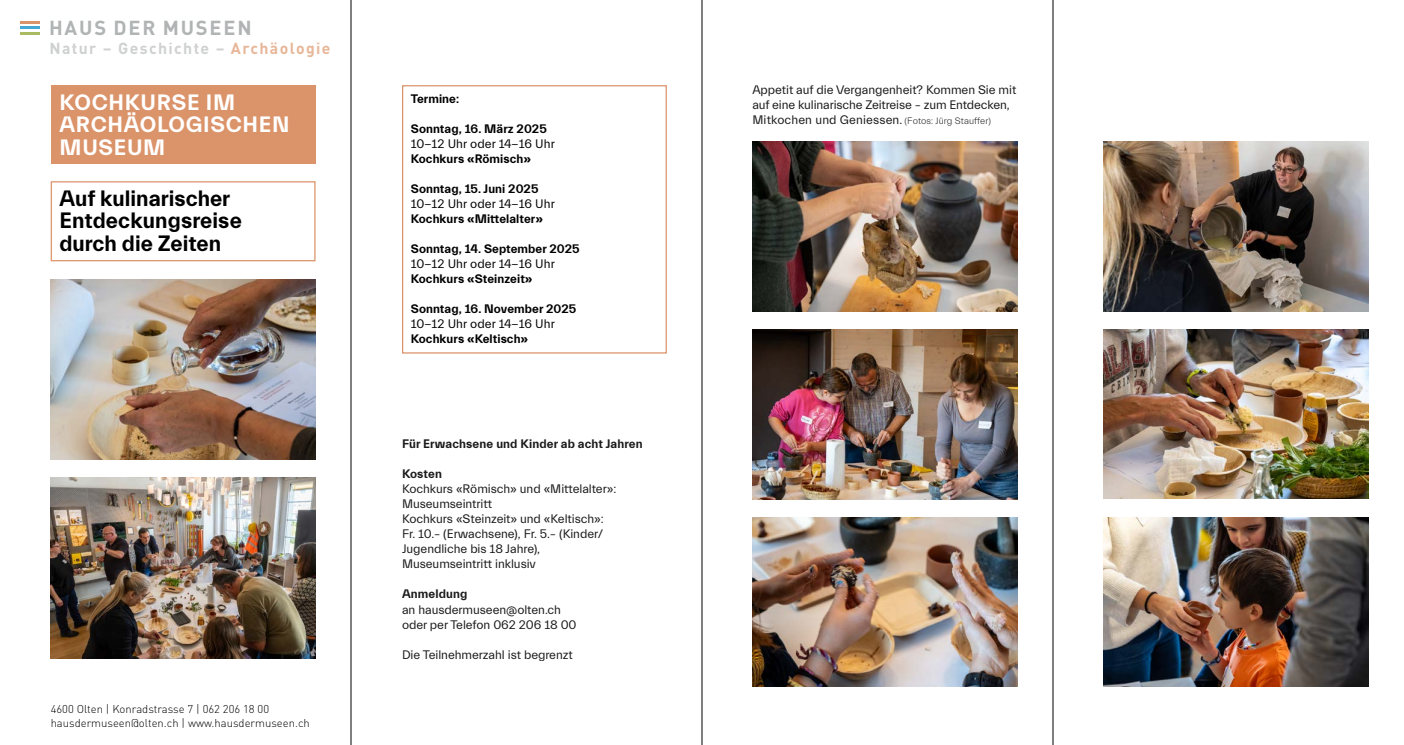
<style>
.page{position:relative;width:1404px;height:745px;background:#fff}
.page>*{position:absolute;margin:0;border:0;box-sizing:border-box;transform-origin:0 0}
.t1{font:700 22.5px/22.5px "Everett";color:#000}
.t2{font:700 22.5px/22.5px "Everett";letter-spacing:.03em;color:#fff}
.t3{font:700 20px "DINOT";letter-spacing:.09em;color:#b1b4b4}
.t4{font:700 15.75px "DINOT";letter-spacing:.085em;color:#cfd0d0}
.t5{font:12.5px/15px "Everett";letter-spacing:-.005em;color:#000}
.t6{font:700 12.5px "Everett";letter-spacing:.005em;color:#000}
.t7{font:300 11.25px/13.5px "DIN Pro";color:#000}
.s1{color:#e7b799}
.s2{font-weight:300;font-size:9.38px}
</style>
<div class="page">
<div style="left:402px;top:85px;width:264px;height:268px;border:1px solid #db936a"></div>
<svg style="left:21px;top:21px;width:19px;height:14px"></svg>
<div style="left:51px;top:181px;width:264px;height:80px;border:1px solid #db936a"></div>
<div style="left:51px;top:85px;width:264px;height:78px;background:#db936a"></div>
<img style="left:51px;top:279px;width:264px;height:180px">
<img style="left:51px;top:477px;width:264px;height:181px">
<img style="left:752px;top:517px;width:265px;height:169px">
<img style="left:752px;top:142px;width:265px;height:169px">
<img style="left:752px;top:329px;width:265px;height:170px">
<img style="left:1103px;top:517px;width:264px;height:169px">
<img style="left:1103px;top:141px;width:264px;height:170px">
<img style="left:1103px;top:329px;width:264px;height:169px">
<hr style="left:351px;top:0;width:1px;height:744px;background:#000">
<hr style="left:701px;top:0;width:1px;height:744px;background:#000">
<hr style="left:1052px;top:0;width:1px;height:744px;background:#000">
<h2 class="t3" style="left:49px;top:12px;width:204px">HAUS DER MUSEEN</h2>
<p class="t4" style="left:49px;top:36px;width:282px">Natur – Geschichte – <span class="s1">Archäologie</span></p>
<h1 class="t2" style="left:60px;top:91px;width:231px">KOCHKURSE IM<br>ARCHÄOLOGISCHEN<br>MUSEUM</h1>
<p class="t5" style="left:752px;top:82px;width:265px">Appetit auf die Vergangenheit? Kommen Sie mit auf eine kulinarische Zeitreise – zum Entdecken,<br>Mitkochen und Geniessen. <span class="s2">(Fotos: Jürg Stauffer)</span></p>
<p class="t6" style="left:411px;top:91px;width:50px">Termine:</p>
<p class="t6" style="left:411px;top:121px;width:137px">Sonntag, 16. März 2025</p>
<p class="t5" style="left:411px;top:136px;width:145px">10-12 Uhr oder 14-16 Uhr</p>
<p class="t6" style="left:411px;top:151px;width:122px">Kochkurs «Römisch»</p>
<p class="t6" style="left:411px;top:181px;width:129px">Sonntag, 15. Juni 2025</p>
<p class="t5" style="left:411px;top:196px;width:145px">10-12 Uhr oder 14-16 Uhr</p>
<p class="t6" style="left:411px;top:211px;width:134px">Kochkurs «Mittelalter»</p>
<p class="t6" style="left:411px;top:241px;width:170px">Sonntag, 14. September 2025</p>
<p class="t5" style="left:411px;top:256px;width:145px">10-12 Uhr oder 14-16 Uhr</p>
<p class="t6" style="left:411px;top:271px;width:123px">Kochkurs «Steinzeit»</p>
<p class="t6" style="left:411px;top:301px;width:167px">Sonntag, 16. November 2025</p>
<p class="t5" style="left:411px;top:316px;width:145px">10-12 Uhr oder 14-16 Uhr</p>
<p class="t6" style="left:411px;top:331px;width:119px">Kochkurs «Keltisch»</p>
<h1 class="t1" style="left:60px;top:187px;width:184px">Auf kulinarischer<br>Entdeckungsreise durch die Zeiten</h1>
<p class="t7" style="left:51px;top:701px;width:260px">4600 Olten | Konradstrasse 7 | 062 206 18 00 hausdermuseen@olten.ch | www.hausdermuseen.ch</p>
<p class="t6" style="left:402px;top:437px;width:242px">Für Erwachsene und Kinder ab acht Jahren</p>
<p class="t6" style="left:402px;top:467px;width:41px">Kosten</p>
<p class="t5" style="left:402px;top:481px;width:216px">Kochkurs «Römisch» und «Mittelalter»:<br>Museumseintritt<br>Kochkurs «Steinzeit» und «Keltisch»:<br>Fr. 10.– (Erwachsene), Fr. 5.– (Kinder/<br>Jugendliche bis 18 Jahre),<br>Museumseintritt inklusiv</p>
<p class="t6" style="left:402px;top:587px;width:67px">Anmeldung</p>
<p class="t5" style="left:402px;top:601px;width:176px">an hausdermuseen@olten.ch oder per Telefon 062 206 18 00</p>
<p class="t5" style="left:402px;top:646px;width:172px">Die Teilnehmerzahl ist begrenzt</p>
</div>
